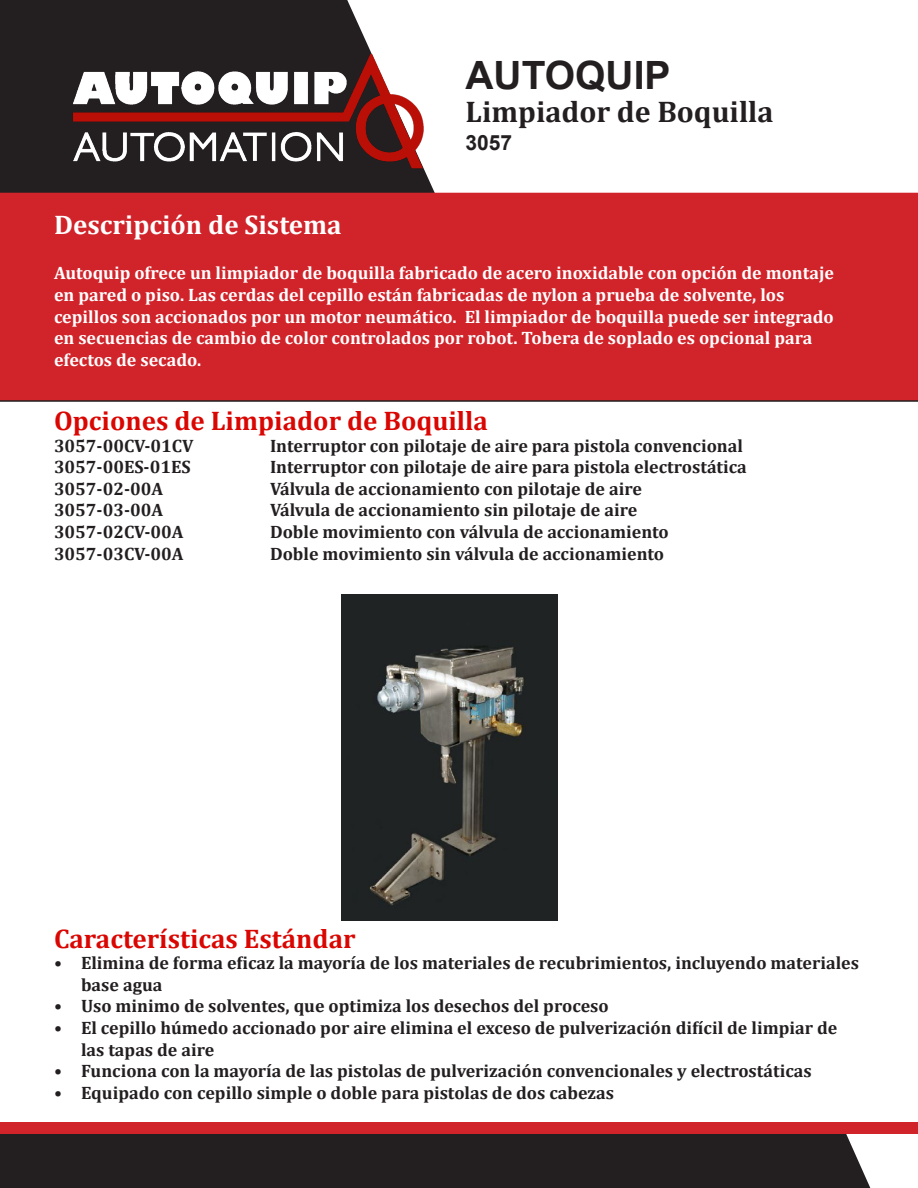
<style>
.page{position:relative;width:918px;height:1188px;background:#fff}
.page>*{position:absolute;margin:0;border:0;box-sizing:border-box;transform-origin:0 0}
.t1{font:700 39px "Arial";color:#231f20}
.t2{font:700 30px "Cambria";color:#231f20}
.t3{font:700 27px "Cambria";color:#da0602}
.t4{font:700 27px "Cambria";color:#fff}
.t5{font:700 21px "Arial";color:#231f20}
.t6{font:700 18px/21.6px "Cambria";color:#231f20}
.t7{font:700 18px/21.6px "Cambria";color:#fff}
</style>
<div class="page">
<div style="left:0;top:205px;width:918px;height:197px;background:#d1232a"></div>
<svg style="left:0;top:0;width:437px;height:193px;fill:#231f20"></svg>
<img style="left:65px;top:54px;width:364px;height:139px">
<div style="left:0;top:1134px;width:870px;height:54px;background:#231f20"></div>
<div style="left:0;top:193px;width:918px;height:12px;background:#d1232a"></div>
<div style="left:0;top:1122px;width:918px;height:12px;background:#d1232a"></div>
<img style="left:342px;top:594px;width:216px;height:327px">
<p class="t1" style="left:465px;top:48px;width:207px">AUTOQUIP</p>
<p class="t2" style="left:465px;top:90px;width:310px">Limpiador de Boquilla</p>
<p class="t5" style="left:465px;top:128px;width:48px">3057</p>
<p class="t4" style="left:54px;top:206px;width:289px">Descripción de Sistema</p>
<p class="t7" style="left:54px;top:262px;width:782px">Autoquip ofrece un limpiador de boquilla fabricado de acero inoxidable con opción de montaje en pared o piso. Las cerdas del cepillo están fabricadas de nylon a prueba de solvente, los cepillos son accionados por un motor neumático. El limpiador de boquilla puede ser integrado en secuencias de cambio de color controlados por robot. Tobera de soplado es opcional para efectos de secado.</p>
<p class="t3" style="left:54px;top:402px;width:436px">Opciones de Limpiador de Boquilla</p>
<p class="t6" style="left:54px;top:434px;width:141px">3057-00CV-01CV</p>
<p class="t6" style="left:270px;top:434px;width:474px">Interruptor con pilotaje de aire para pistola convencional</p>
<p class="t6" style="left:54px;top:456px;width:138px">3057-00ES-01ES</p>
<p class="t6" style="left:270px;top:456px;width:478px">Interruptor con pilotaje de aire para pistola electrostática</p>
<p class="t6" style="left:54px;top:477px;width:111px">3057-02-00A</p>
<p class="t6" style="left:270px;top:477px;width:374px">Válvula de accionamiento con pilotaje de aire</p>
<p class="t6" style="left:54px;top:499px;width:111px">3057-03-00A</p>
<p class="t6" style="left:270px;top:499px;width:369px">Válvula de accionamiento sin pilotaje de aire</p>
<p class="t6" style="left:54px;top:521px;width:131px">3057-02CV-00A</p>
<p class="t6" style="left:270px;top:521px;width:400px">Doble movimiento con válvula de accionamiento</p>
<p class="t6" style="left:54px;top:542px;width:131px">3057-03CV-00A</p>
<p class="t6" style="left:270px;top:542px;width:396px">Doble movimiento sin válvula de accionamiento</p>
<p class="t3" style="left:54px;top:919px;width:303px">Características Estándar</p>
<p class="t6" style="left:81px;top:952px;width:780px;text-indent:-27px">• Elimina de forma eficaz la mayoría de los materiales de recubrimientos, incluyendo materiales base agua</p>
<p class="t6" style="left:54px;top:995px;width:556px">• Uso minimo de solventes, que optimiza los desechos del proceso</p>
<p class="t6" style="left:81px;top:1017px;width:758px;text-indent:-27px">• El cepillo húmedo accionado por aire elimina el exceso de pulverización difícil de limpiar de las tapas de aire</p>
<p class="t6" style="left:54px;top:1060px;width:759px">• Funciona con la mayoría de las pistolas de pulverización convencionales y electrostáticas</p>
<p class="t6" style="left:54px;top:1081px;width:562px">• Equipado con cepillo simple o doble para pistolas de dos cabezas</p>
</div>
